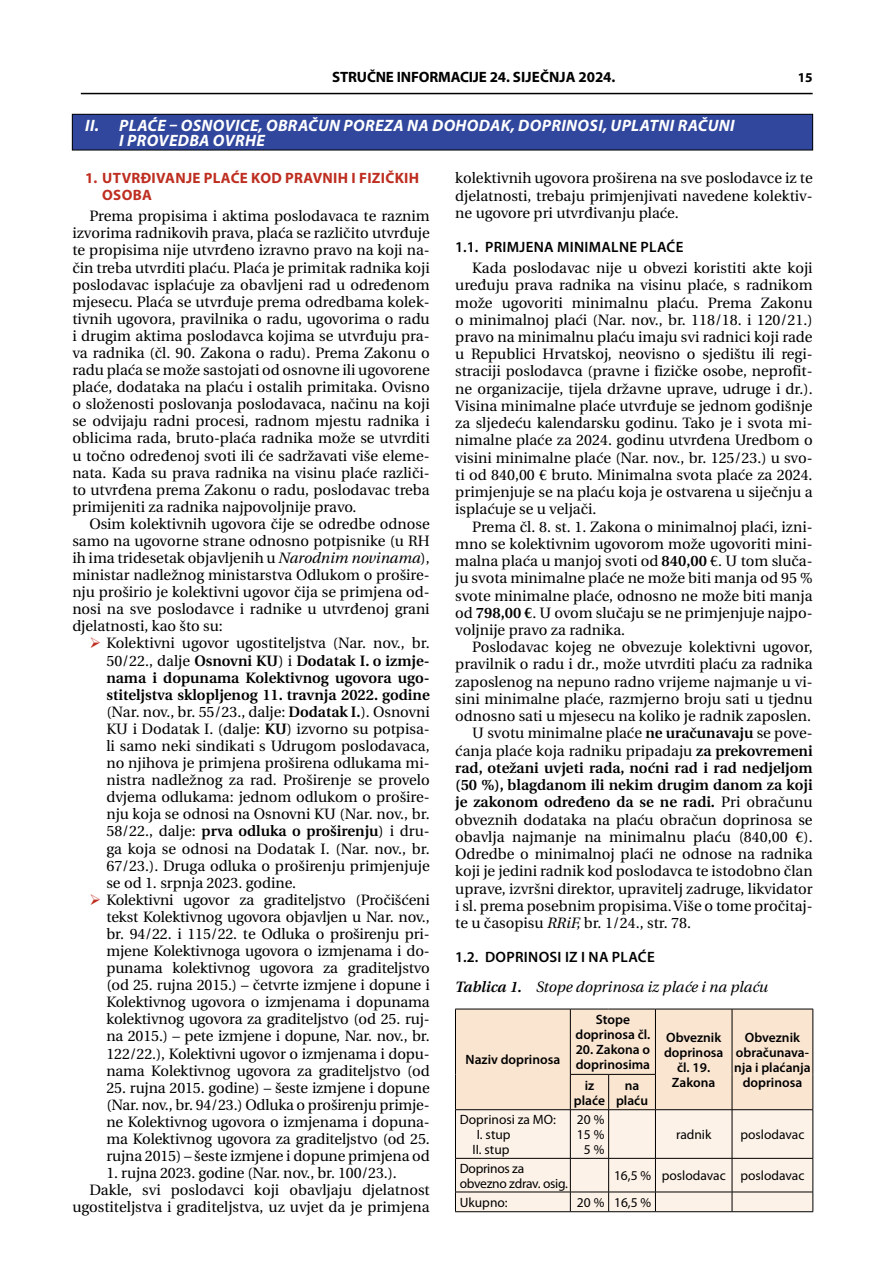
<style>
.page{position:relative;width:885px;height:1263px;background:#fff}
.page>*{position:absolute;margin:0;border:0;box-sizing:border-box;transform-origin:0 0}
.t1{font:italic 700 16.5px/15px "Myriad Pro";letter-spacing:.02em;color:#fff}
.Tekst_glavni{font:15px/17.1px "Utopia";color:#000;text-align:justify}
._1_1__podnaslov{font:600 15px "Myriad Pro";letter-spacing:.02em;color:#000}
.t2{font:700 15px/17px "Myriad Pro";letter-spacing:.02em;color:#be2e21}
.t3{font:italic 15px "Utopia";color:#000}
.t4{font:700 15px "Myriad Pro";letter-spacing:-.01em;color:#000}
.t5{font:600 13.5px/15px "Myriad Pro";color:#000;text-align:center}
.t6{font:13.5px "Myriad Pro";color:#000}
.t7{font:13.5px/15px "Myriad Pro";letter-spacing:-.02em;color:#000}
.t8{font:700 13.5px "Myriad Pro";color:#000}
.s1{font-style:italic}
.s2{font-style:inherit}
.s3{font-weight:600}
</style>
<div class="page">
<div style="left:72px;top:114px;width:740px;height:36px;background:#31479d"></div>
<div style="left:72px;top:114px;width:741px;height:36px;border:1px solid #000"></div>
<svg style="left:455px;top:1009px;width:358px;height:202px;background:#f3e3d5"></svg>
<hr style="left:455px;top:1211px;width:115px;height:1px;background:#000">
<hr style="left:570px;top:1211px;width:38px;height:1px;background:#000">
<hr style="left:608px;top:1211px;width:47px;height:1px;background:#000">
<hr style="left:655px;top:1211px;width:77px;height:1px;background:#000">
<hr style="left:732px;top:1211px;width:81px;height:1px;background:#000">
<hr style="left:81px;top:93px;width:731px;height:1px;background:#000">
<p class="t4" style="left:332px;top:67px;width:183px">STRUČNE INFORMACIJE 24. SIJEČNJA</p>
<p class="t4" style="left:578px;top:67px;width:38px">2024.</p>
<p class="t8" style="left:797px;top:69px;width:16px">15</p>
<p class="t1" style="left:119px;top:117px;width:617px;text-indent:-34px">II. PLAĆE – OSNOVICE, OBRAČUN POREZA NA DOHODAK, DOPRINOSI, UPLATNI RAČUNI<br>I PROVEDBA OVRHE</p>
<p class="t2" style="left:102px;top:169px;width:318px;text-indent:-17px">1. UTVRĐIVANJE PLAĆE KOD PRAVNIH I FIZIČKIH<br>OSOBA</p>
<p class="Tekst_glavni" style="left:72px;top:208px;width:359px;text-indent:17px">Prema propisima i aktima poslodavaca te raznim izvorima radnikovih prava, plaća se različito utvrđuje te propisima nije utvrđeno izravno pravo na koji na&shy;čin treba utvrditi plaću. Plaća je primitak radnika koji poslodavac isplaćuje za obavljeni rad u određenom mjesecu. Plaća se utvrđuje prema odredbama kolek&shy;tivnih ugovora, pravilnika o radu, ugovorima o radu i drugim aktima poslodavca kojima se utvrđuju pra&shy;va radnika (čl. 90. Zakona o radu). Prema Zakonu o radu plaća se može sastojati od osnovne ili ugovorene plaće, dodataka na plaću i ostalih primitaka. Ovisno o složenosti poslovanja poslodavaca, načinu na koji se odvijaju radni procesi, radnom mjestu radnika i oblicima rada, bruto-plaća radnika može se utvrditi u točno određenoj svoti ili će sadržavati više eleme&shy;nata. Kada su prava radnika na visinu plaće različi&shy;to utvrđena prema Zakonu o radu, poslodavac treba primijeniti za radnika najpovoljnije pravo.</p>
<p class="Tekst_glavni" style="left:72px;top:515px;width:359px;text-indent:17px">Osim kolektivnih ugovora čije se odredbe odnose samo na ugovorne strane odnosno potpisnike (u RH ih ima tridesetak objavljenih u <span class="s1">Narodnim novinama</span>), ministar nadležnog ministarstva Odlukom o prošire&shy;nju proširio je kolektivni ugovor čija se primjena od&shy;nosi na sve poslodavce i radnike u utvrđenoj grani djelatnosti, kao što su:</p>
<p class="Tekst_glavni" style="left:106px;top:635px;width:325px">Kolektivni ugovor ugostiteljstva (Nar. nov., br.<br>50/22., dalje <span class="s2">Osnovni KU</span>) i <span class="s2">Dodatak I. o izmje&shy;nama i dopunama Kolektivnog ugovora ugo&shy;stiteljstva sklopljenog 11. travnja 2022. godine </span>(Nar. nov., br. 55/23., dalje: <span class="s2">Dodatak I.</span>). Osnovni KU i Dodatak I. (dalje: <span class="s2">KU</span>) izvorno su potpisa&shy;li samo neki sindikati s Udrugom poslodavaca, no njihova je primjena proširena odlukama mi&shy;nistra nadležnog za rad. Proširenje se provelo dvjema odlukama: jednom odlukom o prošire&shy;nju koja se odnosi na Osnovni KU (Nar. nov., br.<br>58/22., dalje: <span class="s2">prva odluka o proširenju</span>) i dru&shy;ga koja se odnosi na Dodatak I. (Nar. nov., br.<br>67/23.). Druga odluka o proširenju primjenjuje se od 1. srpnja 2023. godine.</p>
<p class="Tekst_glavni" style="left:106px;top:891px;width:325px">Kolektivni ugovor za graditeljstvo (Pročišćeni tekst Kolektivnog ugovora objavljen u Nar. nov., br. 94/22. i 115/22. te Odluka o proširenju pri&shy;mjene Kolektivnoga ugovora o izmjenama i do&shy;punama kolektivnog ugovora za graditeljstvo (od 25. rujna 2015.) – četvrte izmjene i dopune i Kolektivnog ugovora o izmjenama i dopunama kolektivnog ugovora za graditeljstvo (od 25. ruj&shy;na 2015.) – pete izmjene i dopune, Nar. nov., br.<br>122/22.), Kolektivni ugovor o izmjenama i dopu&shy;nama Kolektivnog ugovora za graditeljstvo (od</p>
<p class="Tekst_glavni" style="left:106px;top:1079px;width:325px">25. rujna 2015. godine) – šeste izmjene i dopune (Nar. nov., br. 94/23.) Odluka o proširenju primje&shy;ne Kolektivnog ugovora o izmjenama i dopuna&shy;ma Kolektivnog ugovora za graditeljstvo (od 25. rujna 2015) – šeste izmjene i dopune primjena od</p>
<p class="Tekst_glavni" style="left:106px;top:1165px;width:292px">1. rujna 2023. godine (Nar. nov., br. 100/23.).</p>
<p class="Tekst_glavni" style="left:72px;top:1182px;width:359px;text-align:right">Dakle, svi poslodavci koji obavljaju djelatnost ugostiteljstva i graditeljstva, uz uvjet da je primjena</p>
<p class="Tekst_glavni" style="left:455px;top:170px;width:359px">kolektivnih ugovora proširena na sve poslodavce iz te djelatnosti, trebaju primjenjivati navedene kolektiv&shy;ne ugovore pri utvrđivanju plaće.</p>
<p class="_1_1__podnaslov" style="left:455px;top:237px;width:230px">1.1. PRIMJENA MINIMALNE PLAĆE</p>
<p class="Tekst_glavni" style="left:455px;top:260px;width:359px;text-indent:17px">Kada poslodavac nije u obvezi koristiti akte koji uređuju prava radnika na visinu plaće, s radnikom može ugovoriti minimalnu plaću. Prema Zakonu o minimalnoj plaći (Nar. nov., br. 118/18. i 120/21.) pravo na minimalnu plaću imaju svi radnici koji rade u Republici Hrvatskoj, neovisno o sjedištu ili regi&shy;straciji poslodavca (pravne i fizičke osobe, neprofit&shy;ne organizacije, tijela državne uprave, udruge i dr.).<br>Visina minimalne plaće utvrđuje se jednom godišnje za sljedeću kalendarsku godinu. Tako je i svota mi&shy;nimalne plaće za 2024. godinu utvrđena Uredbom o visini minimalne plaće (Nar. nov., br. 125/23.) u svo&shy;ti od 840,00 € bruto. Minimalna svota plaće za 2024. primjenjuje se na plaću koja je ostvarena u siječnju a isplaćuje se u veljači.</p>
<p class="Tekst_glavni" style="left:455px;top:518px;width:359px;text-indent:17px">Prema čl. 8. st. 1. Zakona o minimalnoj plaći, izni&shy;mno se kolektivnim ugovorom može ugovoriti mini&shy;malna plaća u manjoj svoti od <span class="s2">840,00</span> €. U tom sluča&shy;ju svota minimalne plaće ne može biti manja od 95 % svote minimalne plaće, odnosno ne može biti manja od <span class="s2">798,00 €</span>. U ovom slučaju se ne primjenjuje najpo&shy;voljnije pravo za radnika.</p>
<p class="Tekst_glavni" style="left:455px;top:639px;width:359px;text-indent:17px">Poslodavac kojeg ne obvezuje kolektivni ugovor, pravilnik o radu i dr., može utvrditi plaću za radnika zaposlenog na nepuno radno vrijeme najmanje u vi&shy;sini minimalne plaće, razmjerno broju sati u tjednu odnosno sati u mjesecu na koliko je radnik zaposlen.</p>
<p class="Tekst_glavni" style="left:455px;top:725px;width:359px;text-indent:17px">U svotu minimalne plaće <span class="s2">ne uračunavaju</span> se pove&shy;ćanja plaće koja radniku pripadaju <span class="s2">za prekovremeni rad, otežani uvjeti rada, noćni rad i rad nedjeljom (50 %), blagdanom ili nekim drugim danom za koji je zakonom određeno da se ne radi.</span> Pri obračunu obveznih dodataka na plaću obračun doprinosa se obavlja najmanje na minimalnu plaću (840,00 €).<br>Odredbe o minimalnoj plaći ne odnose na radnika koji je jedini radnik kod poslodavca te istodobno član uprave, izvršni direktor, upravitelj zadruge, likvidator i sl. prema posebnim propisima. Više o tome pročitaj&shy;te u časopisu <span class="s1">RRiF,</span> br. 1/24., str. 78.</p>
<p class="_1_1__podnaslov" style="left:455px;top:947px;width:201px">1.2. DOPRINOSI IZ I NA PLAĆE</p>
<p class="t3" style="left:455px;top:978px;width:314px"><span class="s3">Tablica 1.</span> Stope doprinosa iz plaće i na plaću</p>
<p class="t5" style="left:575px;top:1012px;width:76px">Stope doprinosa čl.</p>
<p class="t5" style="left:575px;top:1042px;width:76px;text-align:left">20. Zakona o doprinosima</p>
<p class="t5" style="left:664px;top:1029px;width:61px">Obveznik doprinosa čl. 19.<br>Zakona</p>
<p class="t5" style="left:734px;top:1029px;width:78px">Obveznik obračunava&shy;nja i plaćanja</p>
<p class="t5" style="left:465px;top:1052px;width:96px">Naziv doprinosa</p>
<p class="t5" style="left:584px;top:1077px;width:11px">iz</p>
<p class="t5" style="left:742px;top:1074px;width:61px">doprinosa</p>
<p class="t5" style="left:574px;top:1092px;width:33px">plaće</p>
<p class="t5" style="left:616px;top:1077px;width:33px">na plaću</p>
<p class="t6" style="left:459px;top:1111px;width:98px">Doprinosi za MO:</p>
<p class="t6" style="left:476px;top:1126px;width:35px">I. stup</p>
<p class="t6" style="left:472px;top:1141px;width:39px">II. stup</p>
<p class="t6" style="left:577px;top:1111px;width:29px">20 %</p>
<p class="t6" style="left:577px;top:1126px;width:29px">15 %</p>
<p class="t6" style="left:584px;top:1141px;width:22px">5 %</p>
<p class="t6" style="left:676px;top:1126px;width:37px">radnik</p>
<p class="t6" style="left:740px;top:1126px;width:66px">poslodavac</p>
<p class="t7" style="left:459px;top:1160px;width:109px">Doprinos za obvezno zdrav. osig.</p>
<p class="t6" style="left:614px;top:1167px;width:39px">16,5 %</p>
<p class="t6" style="left:661px;top:1167px;width:66px">poslodavac</p>
<p class="t6" style="left:740px;top:1167px;width:66px">poslodavac</p>
<p class="t6" style="left:459px;top:1194px;width:49px">Ukupno:</p>
<p class="t6" style="left:577px;top:1194px;width:29px">20 %</p>
<p class="t6" style="left:614px;top:1194px;width:39px">16,5 %</p>
</div>
